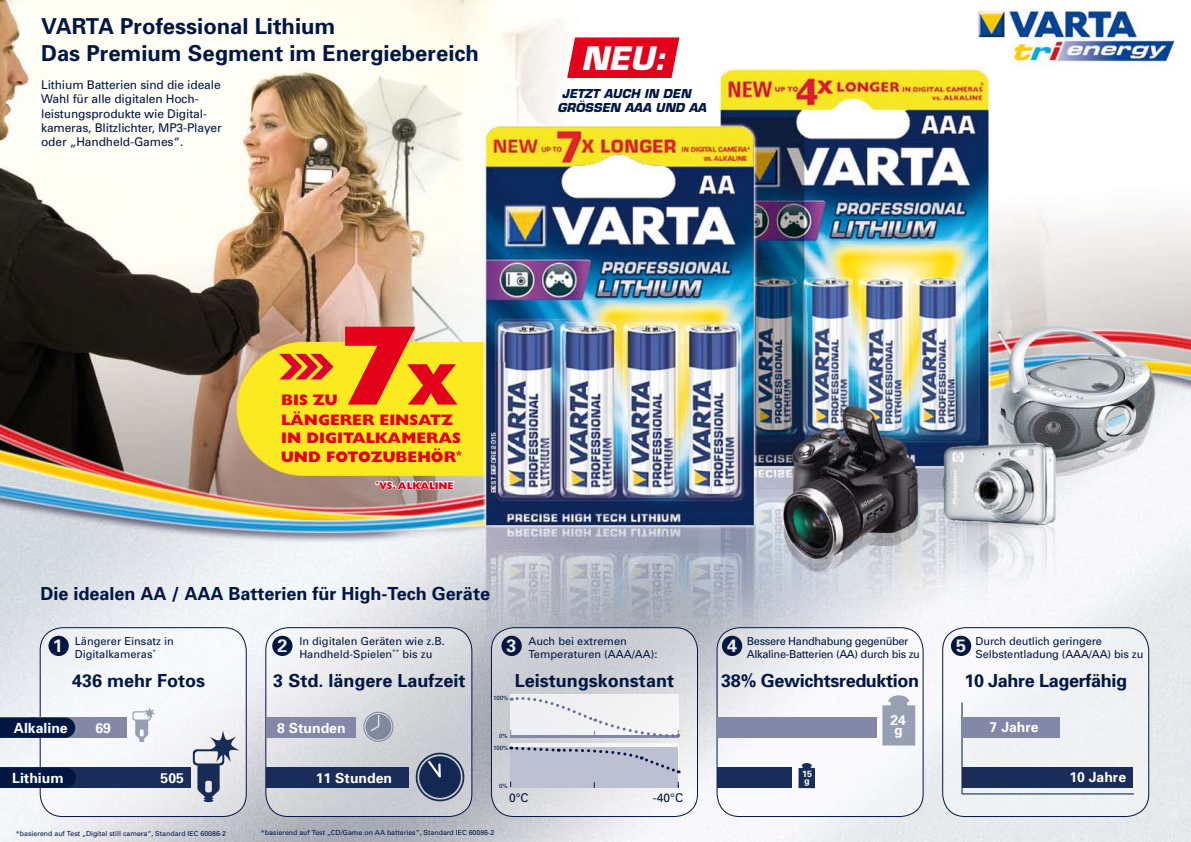
<style>
.page{position:relative;width:1191px;height:842px;background:#fff}
.page>*{position:absolute;margin:0;border:0;box-sizing:border-box;transform-origin:0 0}
.t1{font:800 114.2px "Gill Sans";color:#e2001a}
.t2{font:italic 700 31.5px "Eurostile";color:#fff}
.t3{font:700 22px/26.4px "Univers";color:#001744}
.t4{font:700 18px "Univers";color:#001744}
.t5{font:700 18px "Univers";letter-spacing:-.02em;color:#001744}
.t6{font:700 18px "Univers";color:#ececed}
.t7{font:800 15.3px/20.2px "Gill Sans";color:#e2001a}
.t8{font:700 14px/10px "Univers";color:#fff}
.t9{font:12px/14.4px "Univers";letter-spacing:-.01em;color:#001744}
.t10{font:italic 700 12px/14.4px "Eurostile";color:#001744}
.t11{font:11px/13.2px "Univers";letter-spacing:-.01em;color:#001744}
.t12{font:11px/13.2px "Univers";letter-spacing:-.03em;color:#001744}
.t13{font:800 9.7px "Gill Sans";color:#e2001a}
.t14{font:700 9px/7px "Univers";color:#fff}
.t15{font:7px "Univers";color:#001744}
.t16{font:6px "Univers";color:#001744}
.s1{font-size:76.5px}
</style>
<div class="page">
<img style="left:0;top:0;width:1191px;height:842px">
<div style="left:40px;top:628px;width:206px;height:188px;background:linear-gradient(to bottom,#f7fafc,#ecedf0);border-radius:23px"></div>
<svg style="left:266px;top:628px;width:206px;height:188px;background:#dadbdf"></svg>
<svg style="left:491px;top:628px;width:206px;height:188px;background:#d5d7dc"></svg>
<svg style="left:717px;top:628px;width:206px;height:188px"></svg>
<div style="left:942px;top:628px;width:206px;height:188px;background:#f0f2f4;border-radius:23px"></div>
<div style="left:40px;top:627px;width:207px;height:190px;border:1px solid #001744;border-radius:23px"></div>
<div style="left:265px;top:627px;width:207px;height:190px;border:1px solid #001744;border-radius:23px"></div>
<div style="left:491px;top:627px;width:207px;height:190px;border:1px solid #001744;border-radius:23px"></div>
<div style="left:716px;top:627px;width:207px;height:190px;border:1px solid #001744;border-radius:23px"></div>
<div style="left:942px;top:627px;width:207px;height:190px;border:1px solid #001744;border-radius:23px"></div>
<hr style="left:962px;top:793px;width:172px;height:1px;background:#001744">
<hr style="left:961px;top:702px;width:1px;height:92px;background:#001744">
<div style="left:266px;top:768px;width:143px;height:20px;background:#1a2c58"></div>
<div style="left:266px;top:717px;width:89px;height:21px;background:#8387a8"></div>
<div style="left:0;top:768px;width:191px;height:20px;background:#1a2c58"></div>
<div style="left:0;top:717px;width:126px;height:21px;background:#8387a8"></div>
<img style="left:275px;top:349px;width:63px;height:38px">
<svg style="left:374px;top:480px;width:81px;height:15px"></svg>
<svg style="left:567px;top:37px;width:112px;height:41px;background:#e4132b"></svg>
<svg style="left:0;top:717px;width:75px;height:21px;background:#071d49"></svg>
<div style="left:0;top:768px;width:76px;height:20px;background:#001744"></div>
<svg style="left:193px;top:730px;width:47px;height:72px"></svg>
<svg style="left:363px;top:712px;width:30px;height:30px"></svg>
<svg style="left:416px;top:753px;width:48px;height:48px;background:#51607d"></svg>
<div style="left:48px;top:636px;width:21px;height:20px;background:#001744;border-radius:50%"></div>
<div style="left:272px;top:636px;width:20px;height:20px;background:#001744;border-radius:50%"></div>
<div style="left:501px;top:636px;width:21px;height:20px;background:#001744;border-radius:50%"></div>
<div style="left:722px;top:636px;width:20px;height:20px;background:#001744;border-radius:50%"></div>
<div style="left:951px;top:636px;width:20px;height:20px;background:#001744;border-radius:50%"></div>
<svg style="left:133px;top:707px;width:23px;height:35px"></svg>
<div style="left:717px;top:768px;width:74px;height:20px;background:#1a2c58"></div>
<div style="left:717px;top:717px;width:160px;height:21px;background:#8387a8"></div>
<svg style="left:882px;top:695px;width:33px;height:50px;background:#a1aabb"></svg>
<svg style="left:798px;top:763px;width:17px;height:25px"></svg>
<div style="left:962px;top:768px;width:171px;height:20px;background:#1a2c58"></div>
<div style="left:962px;top:717px;width:98px;height:21px;background:#8387a8"></div>
<div style="left:510px;top:694px;width:168px;height:42px;background:#f0f0f2"></div>
<div style="left:510px;top:743px;width:168px;height:43px;background:#f3f3f5"></div>
<div style="left:510px;top:748px;width:168px;height:40px;background:#bdbfd2"></div>
<svg style="left:510px;top:697px;width:168px;height:41px"></svg>
<svg style="left:511px;top:745px;width:168px;height:30px"></svg>
<h3 class="t3" style="left:41px;top:13px;width:439px">VARTA Professional Lithium<br>Das Premium Segment im Energiebereich</h3>
<p class="t9" style="left:41px;top:77px;width:182px">Lithium Batterien sind die ideale<br>Wahl für alle digitalen Hoch&shy;leistungsprodukte wie Digital&shy;kameras, Blitzlichter, MP3-Player oder „Handheld-Games“.</p>
<h2 class="t2" style="left:581px;top:39px;width:86px">NEU:</h2>
<p class="t10" style="left:557px;top:86px;width:135px;text-indent:4px">JETZT AUCH IN DEN<br>GRÖSSEN AAA</p>
<p class="t10" style="left:655px;top:100px;width:44px">UND AA</p>
<h1 class="t1" style="left:337px;top:299px;width:123px">7<span class="s1">X</span></h1>
<h3 class="t7" style="left:281px;top:429px;width:182px;line-height:18.4px">IN DIGITALKAMERAS<br>UND FOTOZUBEHÖR<sup>*</sup></h3>
<p class="t13" style="left:375px;top:480px;width:31px"><sup>*</sup>VS. ALKALINE</p>
<h3 class="t7" style="left:281px;top:389px;width:173px">BIS ZU<br>LÄNGERER EINSATZ</h3>
<h3 class="t4" style="left:40px;top:583px;width:451px">Die idealen AA / AAA Batterien für High-Tech Geräte</h3>
<p class="t11" style="left:299px;top:634px;width:147px">In digitalen Geräten wie z.B.<br>Handheld-Spielen<sup>**</sup> bis zu</p>
<p class="t11" style="left:528px;top:634px;width:131px">Auch bei extremen<br>Temperaturen (AAA/AA):</p>
<p class="t11" style="left:75px;top:634px;width:101px">Längerer Einsatz in<br>Digitalkameras<sup>*</sup></p>
<h3 class="t4" style="left:72px;top:670px;width:135px">436 mehr Fotos</h3>
<h3 class="t4" style="left:273px;top:670px;width:194px">3 Std. längere Laufzeit</h3>
<h3 class="t4" style="left:515px;top:670px;width:161px">Leistungskonstant</h3>
<p class="t12" style="left:747px;top:634px;width:175px">Bessere Handhabung gegenüber<br>Alkaline-Batterien (AA) durch bis zu</p>
<p class="t11" style="left:975px;top:634px;width:169px">Durch deutlich geringere<br>Selbstentladung (AAA/AA) bis zu</p>
<h3 class="t6" style="left:53px;top:635px;width:12px">1</h3>
<h3 class="t6" style="left:277px;top:635px;width:12px">2</h3>
<h3 class="t6" style="left:506px;top:635px;width:12px">3</h3>
<h3 class="t6" style="left:727px;top:635px;width:12px">4</h3>
<h3 class="t6" style="left:956px;top:635px;width:12px">5</h3>
<h3 class="t5" style="left:721px;top:670px;width:199px">38% Gewichtsreduktion</h3>
<h3 class="t5" style="left:964px;top:670px;width:164px">10 Jahre Lagerfähig</h3>
<p class="t16" style="left:493px;top:695px;width:17px">100%</p>
<p class="t8" style="left:14px;top:723px;width:55px">Alkaline</p>
<p class="t8" style="left:12px;top:773px;width:53px">Lithium</p>
<p class="t8" style="left:95px;top:723px;width:17px">69</p>
<p class="t8" style="left:161px;top:773px;width:25px">505</p>
<p class="t8" style="left:277px;top:723px;width:70px">8 Stunden</p>
<p class="t8" style="left:316px;top:773px;width:78px">11 Stunden</p>
<p class="t16" style="left:499px;top:732px;width:10px">0%</p>
<p class="t16" style="left:493px;top:744px;width:17px">100%</p>
<p class="t16" style="left:499px;top:782px;width:10px">0%</p>
<p class="t14" style="left:802px;top:770px;width:12px">15 g</p>
<p class="t8" style="left:890px;top:715px;width:17px">24 g</p>
<p class="t8" style="left:989px;top:722px;width:51px">7 Jahre</p>
<p class="t8" style="left:1069px;top:772px;width:58px">10 Jahre</p>
<p class="t9" style="left:509px;top:791px;width:21px">0°C</p>
<p class="t9" style="left:653px;top:791px;width:32px">-40°C</p>
<p class="t15" style="left:16px;top:829px;width:212px">*basierend auf Test „Digital still camera“, Standard IEC 60086-2</p>
<p class="t15" style="left:261px;top:829px;width:235px">*basierend auf Test „CD/Game on AA batteries”, Standard IEC 60086-2</p>
</div>
